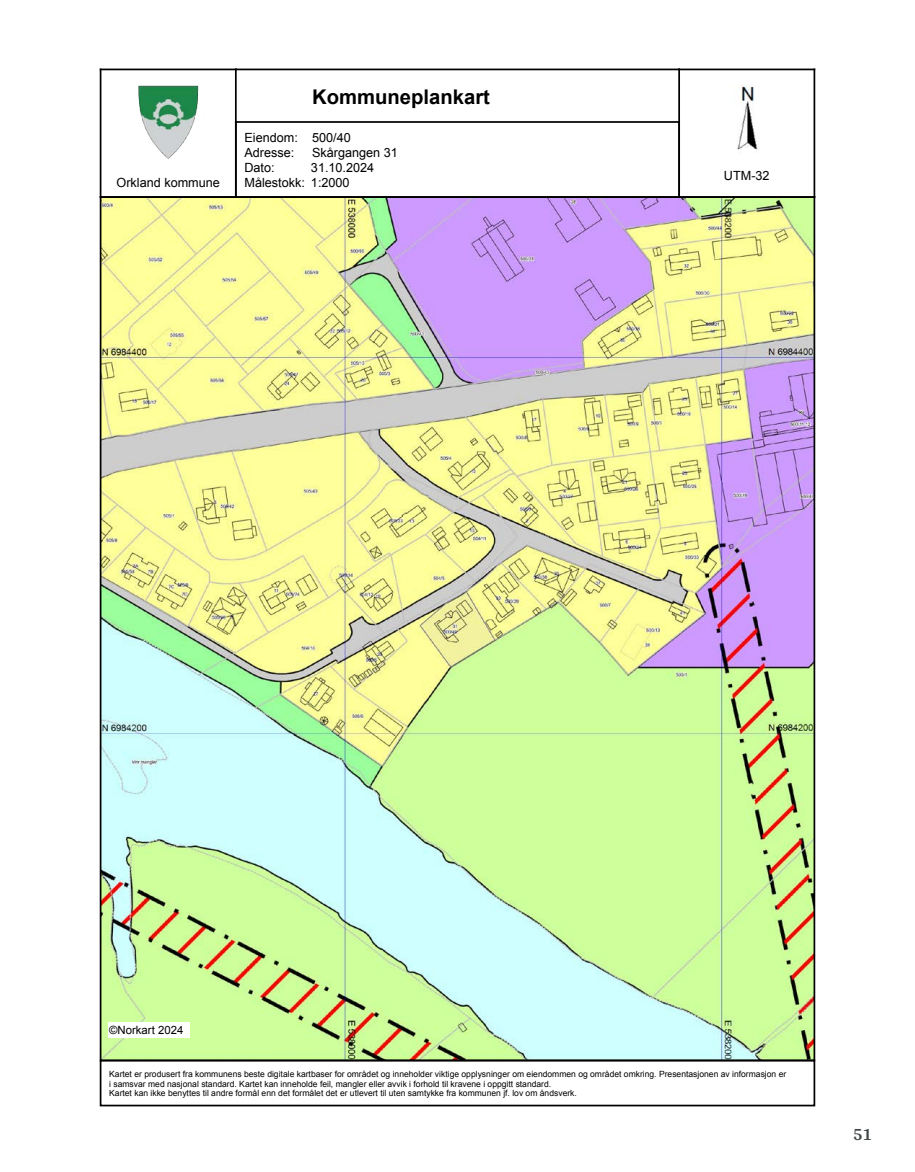
<style>
.page{position:relative;width:915px;height:1172px;background:#fff}
.page>*{position:absolute;margin:0;border:0;box-sizing:border-box;transform-origin:0 0}
.t1{font:700 20.25px "Arial";color:#000}
.t2{font:700 18px "Arya";color:#414749}
.t3{font:12.6px "Arial";color:#000}
.t4{font:11.4px "Arial";color:#000}
.t5{font:8.55px/9.8px "Arial";color:#000}
</style>
<div class="page">
<img style="left:103px;top:199px;width:709px;height:859px">
<div style="left:108px;top:1023px;width:82px;height:15px;background:#fff"></div>
<img style="left:138px;top:85px;width:61px;height:74px">
<img style="left:737px;top:85px;width:21px;height:65px">
<div style="left:100px;top:1059px;width:715px;height:47px;border:2px solid #000"></div>
<hr style="left:236px;top:69px;width:443px;height:1px;background:#000">
<hr style="left:236px;top:121px;width:443px;height:2px;background:#000">
<hr style="left:236px;top:196px;width:443px;height:2px;background:#000">
<hr style="left:100px;top:69px;width:1px;height:128px;background:#000">
<hr style="left:235px;top:69px;width:1px;height:128px;background:#000">
<hr style="left:101px;top:69px;width:135px;height:1px;background:#000">
<hr style="left:101px;top:196px;width:135px;height:2px;background:#000">
<hr style="left:678px;top:69px;width:1px;height:128px;background:#000">
<hr style="left:813px;top:69px;width:2px;height:128px;background:#000">
<hr style="left:679px;top:69px;width:135px;height:1px;background:#000">
<hr style="left:679px;top:196px;width:135px;height:2px;background:#000">
<h3 class="t3" style="left:244px;top:129px;width:55px">Eiendom:</h3>
<h1 class="t1" style="left:312px;top:82px;width:179px">Kommuneplankart</h1>
<h3 class="t3" style="left:312px;top:129px;width:40px">500/40</h3>
<h3 class="t3" style="left:244px;top:144px;width:51px">Adresse:</h3>
<h3 class="t3" style="left:312px;top:144px;width:87px">Skårgangen 31</h3>
<h3 class="t3" style="left:244px;top:159px;width:32px">Dato:</h3>
<h3 class="t3" style="left:311px;top:159px;width:65px">31.10.2024</h3>
<h3 class="t3" style="left:244px;top:174px;width:62px">Målestokk:</h3>
<h3 class="t3" style="left:116px;top:174px;width:105px">Orkland kommune</h3>
<h3 class="t3" style="left:311px;top:174px;width:40px">1:2000</h3>
<h3 class="t3" style="left:723px;top:166px;width:47px">UTM-32</h3>
<h3 class="t4" style="left:109px;top:1022px;width:76px">©Norkart 2024</h3>
<p class="t5" style="left:109px;top:1069px;width:678px">Kartet er produsert fra kommunens beste digitale kartbaser for området og inneholder viktige opplysninger om eiendommen og området omkring. Presentasjonen av informasjon er i samsvar med nasjonal standard. Kartet kan inneholde feil, mangler eller avvik i forhold til kravene i oppgitt standard.<br>Kartet kan ikke benyttes til andre formål enn det formålet det er utlevert til uten samtykke fra kommunen jf. lov om åndsverk.</p>
<h2 class="t2" style="left:852px;top:1123px;width:21px">51</h2>
</div>
